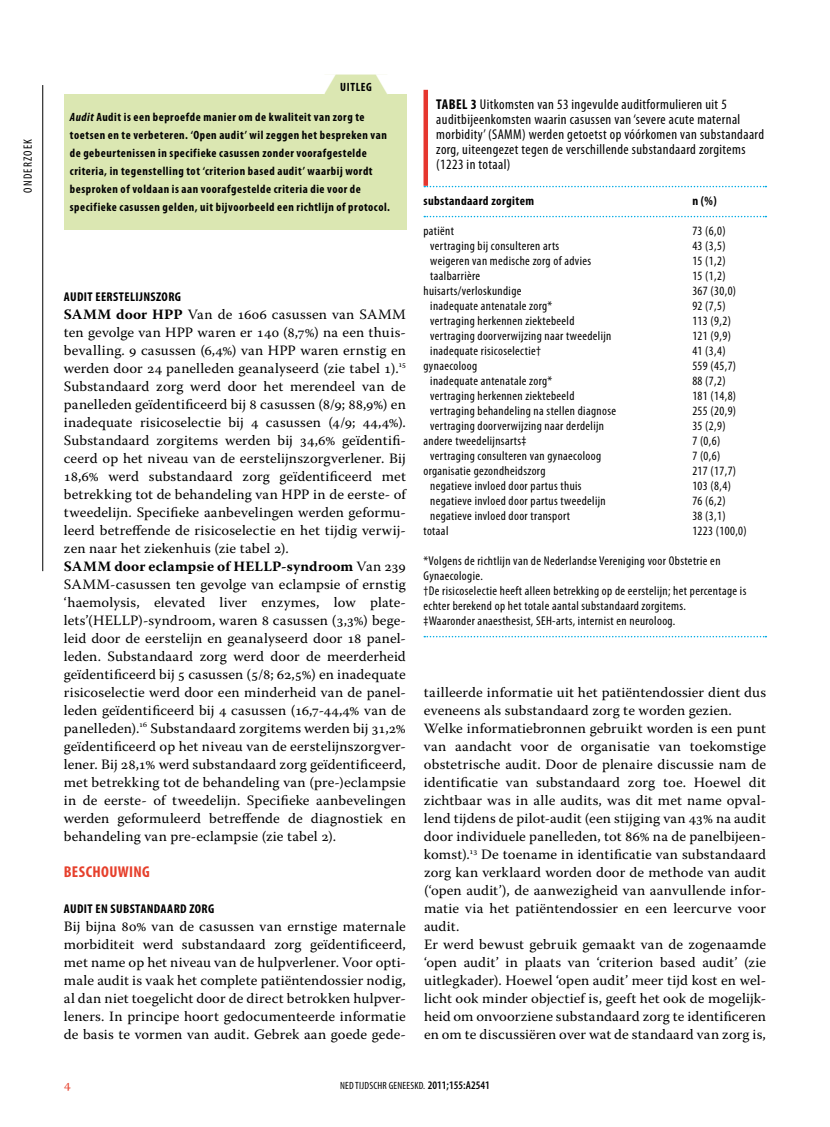
<style>
.page{position:relative;width:830px;height:1127px;background:#fff}
.page>*{position:absolute;margin:0;border:0;box-sizing:border-box;transform-origin:0 0}
.t1{font:700 condensed 15.75px "Myriad Pro";letter-spacing:.025em;color:#e6402c}
.t2{font:14.25px/18px "Warnock Pro";letter-spacing:.005em;color:#000}
.t3{font:condensed 14.25px/15px "Myriad Pro";letter-spacing:.03em;color:#000}
.t4{font:700 condensed 14.25px "Myriad Pro";color:#000}
.t5{font:13.5px "Warnock Pro";color:#e6402c}
.t6{font:condensed 12.75px/15px "Myriad Pro";letter-spacing:.03em;color:#000}
.t7{font:700 condensed 12.75px "Myriad Pro";letter-spacing:.03em;color:#000}
.t8{font:700 condensed 12px/18px "Myriad Pro";letter-spacing:.045em;color:#000}
.t9{font:condensed 12px "Myriad Pro";letter-spacing:.1em;color:#000}
.t10{font:condensed 10.5px "Myriad Pro";letter-spacing:.02em;color:#000}
.s1{color:#fff}
.s2{font-style:italic}
.s3{font-weight:700}
.s4{font-weight:600;font-size:11.55px}
</style>
<div class="page">
<hr style="left:42px;top:85px;width:1px;height:486px;background:#000">
<div style="left:423px;top:90px;width:5px;height:96px;background:#e6362e"></div>
<svg style="left:424px;top:186px;width:342px;height:1px"></svg>
<svg style="left:424px;top:216px;width:342px;height:1px"></svg>
<svg style="left:424px;top:636px;width:342px;height:1px"></svg>
<div style="left:64px;top:94px;width:342px;height:135px;background:#dbe7b2"></div>
<div style="left:324px;top:75px;width:63px;height:21px;background:#dbe7b2"></div>
<svg style="left:375px;top:74px;width:13px;height:20px"></svg>
<p class="t9" style="left:21px;top:193px;width:55px;rotate:-90deg">ONDERZOEK</p>
<p class="t8" style="left:311px;top:78px;width:62px"><span class="s1">▼</span> Uitleg</p>
<p class="t8" style="left:70px;top:108px;width:321px"><span class="s2">Audit</span> Audit is een beproefde manier om de kwaliteit van zorg te toetsen en te verbeteren. ‘Open audit’ wil zeggen het bespreken van de gebeurtenissen in specifieke casussen zonder voorafgestelde criteria, in tegenstelling tot ‘criterion based audit’ waarbij wordt besproken of voldaan is aan voorafgestelde criteria die voor de specifieke casussen gelden, uit bijvoorbeeld een richtlijn of protocol.</p>
<p class="t7" style="left:64px;top:289px;width:119px">Audit eerstelijnszorg</p>
<p class="t2" style="left:64px;top:305px;width:343px"><span class="s3">SAMM door HPP</span> Van de 1606 casussen van SAMM ten gevolge van HPP waren er 140 (8,7%) na een thuis&shy;bevalling. 9 casussen (6,4%) van HPP waren ernstig en werden door 24 panelleden geanalyseerd (zie tabel 1).<sup>15<br></sup>Substandaard zorg werd door het merendeel van de panelleden geïdentificeerd bij 8 casussen (8/9; 88,9%) en inadequate risicoselectie bij 4 casussen (4/9; 44,4%).<br>Substandaard zorgitems werden bij 34,6% geïdentifi&shy;ceerd op het niveau van de eerstelijnszorgverlener. Bij 18,6% werd substandaard zorg geïdentificeerd met betrekking tot de behandeling van HPP in de eerste- of tweedelijn. Specifieke aanbevelingen werden geformu&shy;leerd betreffende de risicoselectie en het tijdig verwij&shy;zen naar het ziekenhuis (zie tabel 2).<br><span class="s3">SAMM door eclampsie of HELLP-syndroom</span> Van 239<br>SAMM-casussen ten gevolge van eclampsie of ernstig ‘haemolysis, elevated liver enzymes, low plate&shy;lets’(HELLP)-syndroom, waren 8 casussen (3,3%) bege&shy;leid door de eerstelijn en geanalyseerd door 18 panel&shy;leden. Substandaard zorg werd door de meerderheid geïdentificeerd bij 5 casussen (5/8; 62,5%) en inadequate risicoselectie werd door een minderheid van de panel&shy;leden geïdentificeerd bij 4 casussen (16,7-44,4% van de panelleden).<sup>16</sup> Substandaard zorgitems werden bij 31,2% geïdentificeerd op het niveau van de eerstelijnszorgver&shy;lener. Bij 28,1% werd substandaard zorg geïdentificeerd, met betrekking tot de behandeling van (pre-)eclampsie in de eerste- of tweedelijn. Specifieke aanbevelingen werden geformuleerd betreffende de diagnostiek en behandeling van pre-eclampsie (zie tabel 2).</p>
<p class="t1" style="left:64px;top:862px;width:88px">Beschouwing</p>
<p class="t7" style="left:64px;top:901px;width:152px">Audit en substandaard zorg</p>
<p class="t2" style="left:64px;top:917px;width:343px;text-align:justify">Bij bijna 80% van de casussen van ernstige maternale morbiditeit werd substandaard zorg geïdentificeerd, met name op het niveau van de hulpverlener. Voor opti&shy;male audit is vaak het complete patiëntendossier nodig, al dan niet toegelicht door de direct betrokken hulpver&shy;leners. In principe hoort gedocumenteerde informatie de basis te vormen van audit. Gebrek aan goede gede-</p>
<p class="t3" style="left:436px;top:96px;width:329px;text-indent:34px"><span class="s3">3</span> Uitkomsten van 53 ingevulde auditformulieren uit 5 auditbijeenkomsten waarin casussen van ‘severe acute maternal morbidity’ (SAMM) werden getoetst op vóórkomen van substandaard zorg, uiteengezet tegen de verschillende substandaard zorgitems (1223 in totaal)</p>
<p class="t7" style="left:423px;top:193px;width:112px">substandaard zorgitem</p>
<p class="t7" style="left:692px;top:193px;width:26px">n (%)</p>
<p class="t6" style="left:423px;top:223px;width:32px">patiënt</p>
<p class="t6" style="left:692px;top:223px;width:35px">73 (6,0)</p>
<p class="t6" style="left:430px;top:238px;width:130px">vertraging bij consulteren arts</p>
<p class="t6" style="left:692px;top:238px;width:35px">43 (3,5)</p>
<p class="t6" style="left:430px;top:253px;width:162px">weigeren van medische zorg of advies</p>
<p class="t6" style="left:692px;top:253px;width:35px">15 (1,2)</p>
<p class="t6" style="left:430px;top:268px;width:51px">taalbarrière</p>
<p class="t6" style="left:692px;top:268px;width:35px">15 (1,2)</p>
<p class="t6" style="left:423px;top:283px;width:99px">huisarts/verloskundige</p>
<p class="t6" style="left:692px;top:283px;width:45px">367 (30,0)</p>
<p class="t6" style="left:430px;top:298px;width:123px">inadequate antenatale zorg*</p>
<p class="t6" style="left:692px;top:298px;width:35px">92 (7,5)</p>
<p class="t6" style="left:430px;top:313px;width:146px">vertraging herkennen ziektebeeld</p>
<p class="t6" style="left:692px;top:313px;width:40px">113 (9,2)</p>
<p class="t6" style="left:430px;top:328px;width:182px">vertraging doorverwijzing naar tweedelijn</p>
<p class="t6" style="left:692px;top:328px;width:40px">121 (9,9)</p>
<p class="t6" style="left:430px;top:343px;width:112px">inadequate risicoselectie†</p>
<p class="t6" style="left:692px;top:343px;width:35px">41 (3,4)</p>
<p class="t6" style="left:423px;top:358px;width:55px">gynaecoloog</p>
<p class="t6" style="left:692px;top:358px;width:45px">559 (45,7)</p>
<p class="t6" style="left:430px;top:373px;width:123px">inadequate antenatale zorg*</p>
<p class="t6" style="left:692px;top:373px;width:35px">88 (7,2)</p>
<p class="t6" style="left:430px;top:388px;width:146px">vertraging herkennen ziektebeeld</p>
<p class="t6" style="left:692px;top:388px;width:45px">181 (14,8)</p>
<p class="t6" style="left:430px;top:403px;width:187px">vertraging behandeling na stellen diagnose</p>
<p class="t6" style="left:692px;top:403px;width:45px">255 (20,9)</p>
<p class="t6" style="left:430px;top:418px;width:175px">vertraging doorverwijzing naar derdelijn</p>
<p class="t6" style="left:692px;top:418px;width:35px">35 (2,9)</p>
<p class="t6" style="left:423px;top:433px;width:104px">andere tweedelijnsarts‡</p>
<p class="t6" style="left:692px;top:433px;width:29px">7 (0,6)</p>
<p class="t6" style="left:430px;top:448px;width:172px">vertraging consulteren van gynaecoloog</p>
<p class="t6" style="left:692px;top:448px;width:29px">7 (0,6)</p>
<p class="t6" style="left:423px;top:463px;width:123px">organisatie gezondheidszorg</p>
<p class="t6" style="left:692px;top:463px;width:45px">217 (17,7)</p>
<p class="t6" style="left:430px;top:478px;width:153px">negatieve invloed door partus thuis</p>
<p class="t6" style="left:692px;top:478px;width:40px">103 (8,4)</p>
<p class="t6" style="left:430px;top:493px;width:177px">negatieve invloed door partus tweedelijn</p>
<p class="t6" style="left:692px;top:493px;width:35px">76 (6,2)</p>
<p class="t6" style="left:430px;top:508px;width:141px">negatieve invloed door transport</p>
<p class="t6" style="left:692px;top:508px;width:35px">38 (3,1)</p>
<p class="t6" style="left:423px;top:523px;width:26px">totaal</p>
<p class="t6" style="left:692px;top:523px;width:56px">1223 (100,0)</p>
<p class="t6" style="left:423px;top:553px;width:324px">*Volgens de richtlijn van de Nederlandse Vereniging voor Obstetrie en Gynaecologie.<br>†De risicoselectie heeft alleen betrekking op de eerstelijn; het percentage is echter berekend op het totale aantal substandaard zorgitems.<br>‡Waaronder anaesthesist, SEH-arts, internist en neuroloog.</p>
<p class="t4" style="left:436px;top:95px;width:8px">TABEL</p>
<p class="t2" style="left:424px;top:683px;width:343px">tailleerde informatie uit het patiëntendossier dient dus eveneens als substandaard zorg te worden gezien.<br>Welke informatiebronnen gebruikt worden is een punt van aandacht voor de organisatie van toekomstige obstetrische audit. Door de plenaire discussie nam de identificatie van substandaard zorg toe. Hoewel dit zichtbaar was in alle audits, was dit met name opval&shy;lend tijdens de pilot-audit (een stijging van 43% na audit door individuele panelleden, tot 86% na de panelbijeen&shy;komst).<sup>13</sup> De toename in identificatie van substandaard zorg kan verklaard worden door de methode van audit (‘open audit’), de aanwezigheid van aanvullende infor&shy;matie via het patiëntendossier en een leercurve voor audit.<br>Er werd bewust gebruik gemaakt van de zogenaamde ‘open audit’ in plaats van ‘criterion based audit’ (zie uitlegkader). Hoewel ‘open audit’ meer tijd kost en wel&shy;licht ook minder objectief is, geeft het ook de mogelijk&shy;heid om onvoorziene substandaard zorg te identificeren en om te discussiëren over wat de standaard van zorg is,</p>
<p class="t5" style="left:64px;top:1076px;width:9px">4</p>
<p class="t10" style="left:340px;top:1079px;width:151px">NED TIJDSCHR GENEESKD. <span class="s4">2011;155:A2541</span></p>
</div>
